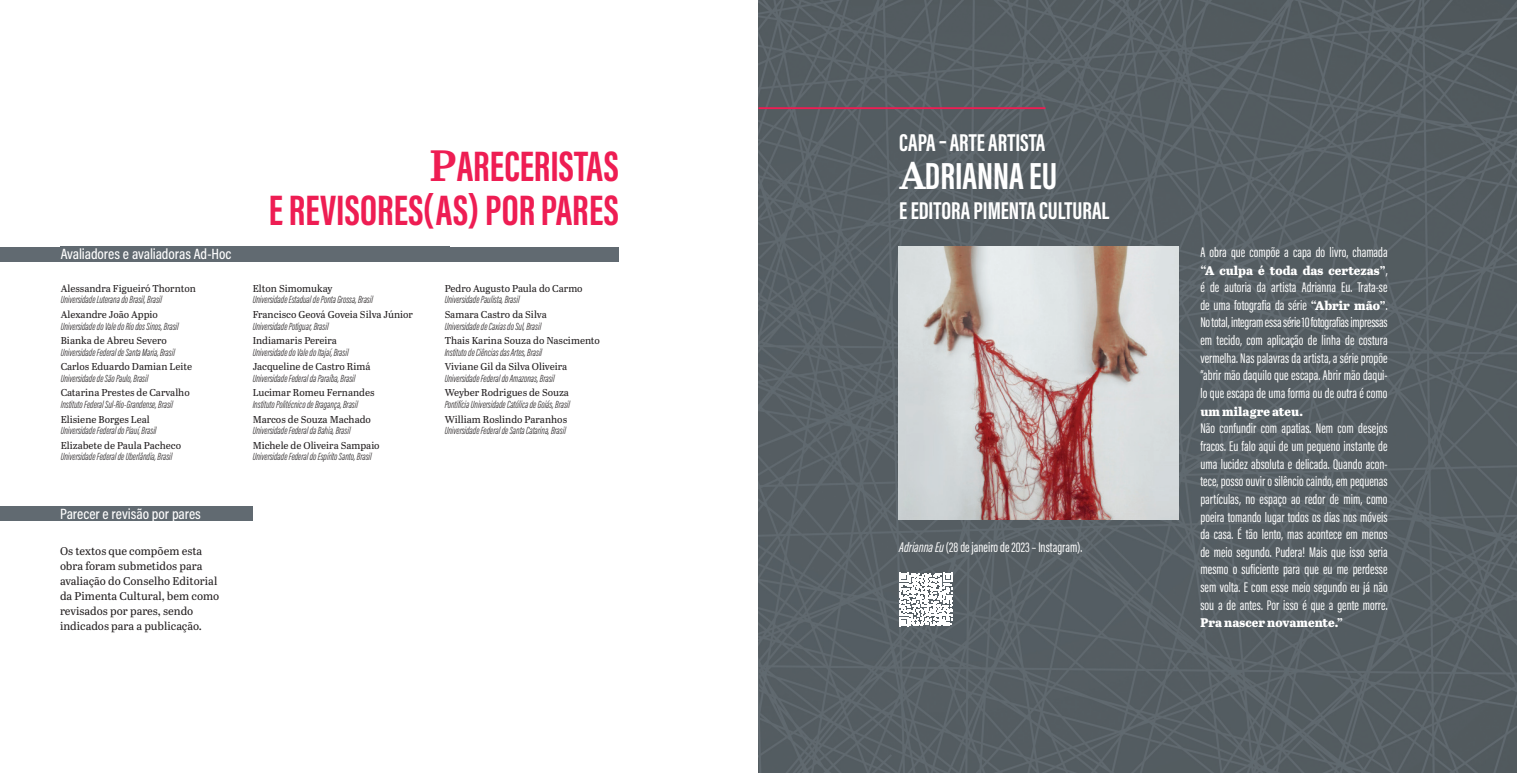
<style>
.page{position:relative;width:1517px;height:773px;background:#fff}
.page>*{position:absolute;margin:0;border:0;box-sizing:border-box;transform-origin:0 0}
.Título_1{font:700 43.75px/43.8px "Acumin Pro Extra Cond";letter-spacing:.005em;color:#ee1d53;text-align:right}
.Curadoria_-_Artistas_Nome{font:700 38.75px "Acumin Pro Extra Cond";color:#fff}
.Curadoria_-_Artistas_Nome-2{font:700 25px "Acumin Pro Extra Cond";color:#fff}
.Conselho_-_Título_2{font:500 15px "Acumin Pro Cond";letter-spacing:-.005em;color:#fff}
.Curadoria_-_Texto{font:14.38px/17.6px "Acumin Pro Extra Cond";color:#fff;text-align:justify}
.Curadoria_-_Texto-2{font:800 12.5px "Abril Text";color:#fff}
.Conselho_-_Nome{font:11.25px/15px "Abril Text";color:#231f20}
.Conselho_-_Universidade{font:italic 300 10.62px "Acumin Pro Extra Cond";letter-spacing:.005em;color:#231f20}
.Conselho_-_Nome-2{font:10px "Abril Text";color:#231f20}
.s1{font-family:"Abril Text";font-weight:600}
.s2{font-style:italic}
.s3{font-family:"Acumin Pro Extra Cond";font-weight:400;font-size:14.38px}
.s4{font-family:"Abril Text";font-weight:800;font-size:12.5px}
</style>
<div class="page">
<img style="left:758px;top:0;width:759px;height:772px">
<div style="left:0;top:247px;width:619px;height:14px;background:#616a71"></div>
<div style="left:0;top:506px;width:253px;height:15px;background:#616a71"></div>
<img style="left:898px;top:246px;width:280px;height:273px">
<svg style="left:899px;top:572px;width:53px;height:54px"></svg>
<hr style="left:758px;top:107px;width:287px;height:2px;background:#ee1d53">
<h2 class="Conselho_-_Título_2" style="left:61px;top:244px;width:172px">Avaliadores e avaliadoras Ad-Hoc</h2>
<p class="Conselho_-_Nome-2" style="left:61px;top:281px;width:137px">Alessandra Figueiró Thornton</p>
<p class="Conselho_-_Universidade" style="left:61px;top:293px;width:103px">Universidade Luterana do Brasil, Brasil</p>
<p class="Conselho_-_Nome-2" style="left:61px;top:307px;width:99px">Alexandre João Appio</p>
<p class="Conselho_-_Universidade" style="left:61px;top:319px;width:120px">Universidade do Vale do Rio dos Sinos, Brasil</p>
<p class="Conselho_-_Nome-2" style="left:61px;top:333px;width:108px">Bianka de Abreu Severo</p>
<p class="Conselho_-_Universidade" style="left:61px;top:345px;width:116px">Universidade Federal de Santa Maria, Brasil</p>
<p class="Conselho_-_Nome-2" style="left:61px;top:359px;width:133px">Carlos Eduardo Damian Leite</p>
<p class="Conselho_-_Universidade" style="left:61px;top:371px;width:89px">Universidade de São Paulo, Brasil</p>
<p class="Conselho_-_Nome-2" style="left:61px;top:385px;width:131px">Catarina Prestes de Carvalho</p>
<p class="Conselho_-_Universidade" style="left:61px;top:397px;width:114px">Instituto Federal Sul-Rio-Grandense, Brasil</p>
<p class="Conselho_-_Nome-2" style="left:61px;top:411px;width:91px">Elisiene Borges Leal</p>
<p class="Conselho_-_Universidade" style="left:61px;top:424px;width:97px">Universidade Federal do Piauí, Brasil</p>
<p class="Conselho_-_Nome-2" style="left:61px;top:437px;width:122px">Elizabete de Paula Pacheco</p>
<p class="Conselho_-_Universidade" style="left:61px;top:450px;width:113px">Universidade Federal de Uberlândia, Brasil</p>
<h2 class="Conselho_-_Título_2" style="left:60px;top:504px;width:142px">Parecer e revisão por pares</h2>
<p class="Conselho_-_Nome" style="left:60px;top:543px;width:161px">Os textos que compõem esta obra foram submetidos para avaliação do Conselho Editorial da Pimenta Cultural, bem como revisados por pares, sendo indicados para a publicação.</p>
<p class="Título_1" style="left:269px;top:144px;width:351px"><span class="s1">P</span>ARECERISTAS<br>E REVISORES(AS) POR PARES</p>
<p class="Conselho_-_Nome-2" style="left:253px;top:281px;width:81px">Elton Simomukay</p>
<p class="Conselho_-_Universidade" style="left:253px;top:293px;width:122px">Universidade Estadual de Ponta Grossa, Brasil</p>
<p class="Conselho_-_Nome-2" style="left:253px;top:307px;width:162px">Francisco Geová Goveia Silva Júnior</p>
<p class="Conselho_-_Universidade" style="left:253px;top:319px;width:77px">Universidade Potiguar, Brasil</p>
<p class="Conselho_-_Nome-2" style="left:253px;top:333px;width:86px">Indiamaris Pereira</p>
<p class="Conselho_-_Universidade" style="left:253px;top:345px;width:97px">Universidade do Vale do Itajaí, Brasil</p>
<p class="Conselho_-_Nome-2" style="left:253px;top:359px;width:119px">Jacqueline de Castro Rimá</p>
<p class="Conselho_-_Universidade" style="left:253px;top:371px;width:104px">Universidade Federal da Paraíba, Brasil</p>
<p class="Conselho_-_Nome-2" style="left:253px;top:385px;width:123px">Lucimar Romeu Fernandes</p>
<p class="Conselho_-_Universidade" style="left:253px;top:397px;width:107px">Instituto Politécnico de Bragança, Brasil</p>
<p class="Conselho_-_Nome-2" style="left:253px;top:411px;width:120px">Marcos de Souza Machado</p>
<p class="Conselho_-_Universidade" style="left:253px;top:424px;width:99px">Universidade Federal da Bahia, Brasil</p>
<p class="Conselho_-_Nome-2" style="left:253px;top:437px;width:129px">Michele de Oliveira Sampaio</p>
<p class="Conselho_-_Universidade" style="left:253px;top:450px;width:121px">Universidade Federal do Espírito Santo, Brasil</p>
<p class="Conselho_-_Nome-2" style="left:445px;top:281px;width:140px">Pedro Augusto Paula do Carmo</p>
<p class="Conselho_-_Universidade" style="left:445px;top:293px;width:76px">Universidade Paulista, Brasil</p>
<p class="Conselho_-_Nome-2" style="left:445px;top:307px;width:104px">Samara Castro da Silva</p>
<p class="Conselho_-_Universidade" style="left:445px;top:319px;width:98px">Universidade de Caxias do Sul, Brasil</p>
<p class="Conselho_-_Nome-2" style="left:445px;top:333px;width:157px">Thais Karina Souza do Nascimento</p>
<p class="Conselho_-_Universidade" style="left:445px;top:345px;width:99px">Instituto de Ciências das Artes, Brasil</p>
<p class="Conselho_-_Nome-2" style="left:445px;top:359px;width:124px">Viviane Gil da Silva Oliveira</p>
<p class="Conselho_-_Universidade" style="left:445px;top:371px;width:112px">Universidade Federal do Amazonas, Brasil</p>
<p class="Conselho_-_Nome-2" style="left:445px;top:385px;width:126px">Weyber Rodrigues de Souza</p>
<p class="Conselho_-_Universidade" style="left:445px;top:397px;width:127px">Pontifícia Universidade Católica de Goiás, Brasil</p>
<p class="Conselho_-_Nome-2" style="left:445px;top:411px;width:124px">William Roslindo Paranhos</p>
<p class="Conselho_-_Universidade" style="left:445px;top:424px;width:123px">Universidade Federal de Santa Catarina, Brasil</p>
<p class="Curadoria_-_Artistas_Nome-2" style="left:899px;top:127px;width:148px">CAPA – ARTE ARTISTA</p>
<h1 class="Curadoria_-_Artistas_Nome" style="left:899px;top:152px;width:159px"><span class="s1">A</span>DRIANNA EU</h1>
<h1 class="Curadoria_-_Artistas_Nome-2" style="left:899px;top:195px;width:211px">E EDITORA PIMENTA CULTURAL</h1>
<p class="Curadoria_-_Texto" style="left:899px;top:538px;width:184px"><span class="s2">Adrianna Eu</span> (28 de janeiro de 2023 – Instagram).</p>
<p class="Curadoria_-_Texto" style="left:1200px;top:243px;width:189px">A obra que compõe a capa do livro, chamada</p>
<p class="Curadoria_-_Texto-2" style="left:1200px;top:261px;width:189px">“A culpa é toda das certezas”<span class="s3">,</span></p>
<p class="Curadoria_-_Texto" style="left:1200px;top:278px;width:189px">é de autoria da artista Adrianna Eu. Trata-se de uma fotografia da série <span class="s4">“Abrir mão”</span>.<br>No total, integram essa série 10 fotografias impressas em tecido, com aplicação de linha de costura vermelha. Nas palavras da artista, a série propõe “abrir mão daquilo que escapa. Abrir mão daqui&shy;lo que escapa de uma forma ou de outra é como</p>
<p class="Curadoria_-_Texto-2" style="left:1200px;top:402px;width:104px">um milagre ateu.</p>
<p class="Curadoria_-_Texto" style="left:1200px;top:419px;width:189px">Não confundir com apatias. Nem com desejos fracos. Eu falo aqui de um pequeno instante de uma lucidez absoluta e delicada. Quando acon&shy;tece, posso ouvir o silêncio caindo, em pequenas partículas, no espaço ao redor de mim, como poeira tomando lugar todos os dias nos móveis da casa. É tão lento, mas acontece em menos de meio segundo. Pudera! Mais que isso seria mesmo o suficiente para que eu me perdesse sem volta. E com esse meio segundo eu já não sou a de antes. Por isso é que a gente morre.</p>
<p class="Curadoria_-_Texto-2" style="left:1200px;top:613px;width:144px">Pra nascer novamente.”</p>
</div>
